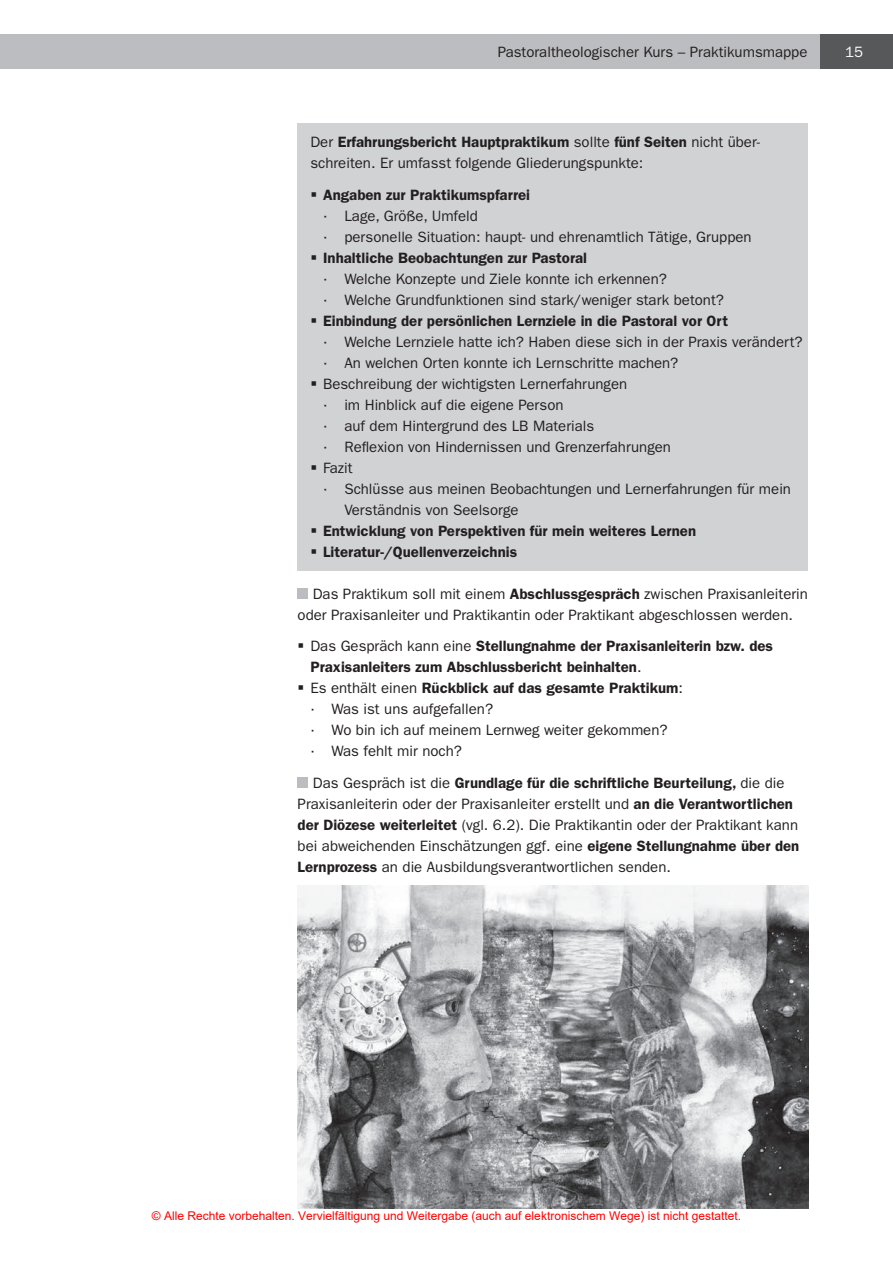
<style>
.page{position:relative;width:893px;height:1263px;background:#fff}
.page>*{position:absolute;margin:0;border:0;box-sizing:border-box;transform-origin:0 0}
.t1{font:15px/21px "Franklin Gothic LT";color:#231f20}
.t2{font:600 15px/21px "Franklin Gothic LT";color:#231f20}
.t3{font:15px "Franklin Gothic LT";color:#fff}
.t4{font:12px "Arial";color:#f00}
.s1{font-weight:600}
</style>
<div class="page">
<div style="left:0;top:34px;width:893px;height:34px;background:#bcbdc0"></div>
<div style="left:821px;top:34px;width:72px;height:34px;background:#57585a"></div>
<div style="left:298px;top:123px;width:510px;height:447px;background:#d1d2d4"></div>
<div style="left:298px;top:588px;width:10px;height:11px;background:#bcbdc0"></div>
<div style="left:298px;top:777px;width:10px;height:11px;background:#bcbdc0"></div>
<img style="left:298px;top:886px;width:510px;height:323px">
<p class="t1" style="left:498px;top:41px;width:311px">Pastoraltheologischer Kurs – Praktikumsmappe</p>
<p class="t3" style="left:845px;top:43px;width:19px">15</p>
<p class="t1" style="left:310px;top:132px;width:451px">Der <span class="s1">Erfahrungsbericht Hauptpraktikum</span> sollte <span class="s1">fünf Seiten</span> nicht über&shy;schreiten. Er umfasst folgende Gliederungspunkte:</p>
<p class="t2" style="left:323px;top:184px;width:208px">Angaben zur Praktikumspfarrei</p>
<p class="t1" style="left:323px;top:205px;width:430px">· Lage, Größe, Umfeld<br>· personelle Situation: haupt- und ehrenamtlich Tätige, Gruppen</p>
<p class="t2" style="left:323px;top:247px;width:265px">Inhaltliche Beobachtungen zur Pastoral</p>
<p class="t1" style="left:323px;top:268px;width:402px">· Welche Konzepte und Ziele konnte ich erkennen?<br>· Welche Grundfunktionen sind stark/weniger stark betont?</p>
<p class="t2" style="left:323px;top:310px;width:406px">Einbindung der persönlichen Lernziele in die Pastoral vor Ort</p>
<p class="t1" style="left:323px;top:331px;width:481px">· Welche Lernziele hatte ich? Haben diese sich in der Praxis verändert?</p>
<p class="t1" style="left:323px;top:352px;width:357px">· An welchen Orten konnte ich Lernschritte machen?</p>
<p class="t1" style="left:323px;top:373px;width:306px">Beschreibung der wichtigsten Lernerfahrungen</p>
<p class="t1" style="left:323px;top:394px;width:242px">· im Hinblick auf die eigene Person</p>
<p class="t1" style="left:323px;top:415px;width:273px">· auf dem Hintergrund des LB Materials</p>
<p class="t1" style="left:323px;top:436px;width:349px">· Reflexion von Hindernissen und Grenzerfahrungen</p>
<p class="t1" style="left:323px;top:457px;width:31px">Fazit</p>
<p class="t1" style="left:323px;top:478px;width:469px">· Schlüsse aus meinen Beobachtungen und Lernerfahrungen für mein</p>
<p class="t1" style="left:344px;top:499px;width:176px">Verständnis von Seelsorge</p>
<p class="t2" style="left:323px;top:520px;width:374px">Entwicklung von Perspektiven für mein weiteres Lernen<br>Literatur-/Quellenverzeichnis</p>
<p class="t1" style="left:298px;top:583px;width:512px;text-indent:15px">Das Praktikum soll mit einem <span class="s1">Abschlussgespräch</span> zwischen Praxisanleiterin oder Praxisanleiter und Praktikantin oder Praktikant abgeschlossen werden.</p>
<p class="t1" style="left:310px;top:636px;width:464px">Das Gespräch kann eine <span class="s1">Stellungnahme der Praxisanleiterin bzw. des Praxisanleiters zum Abschlussbericht beinhalten</span>.<br>Es enthält einen <span class="s1">Rückblick auf das gesamte Praktikum</span>:<br>· Was ist uns aufgefallen?<br>· Wo bin ich auf meinem Lernweg weiter gekommen?<br>· Was fehlt mir noch?</p>
<p class="t1" style="left:298px;top:772px;width:503px;text-indent:15px">Das Gespräch ist die <span class="s1">Grundlage für die schriftliche Beurteilung,</span> die die Praxisanleiterin oder der Praxisanleiter erstellt und <span class="s1">an die Verantwortlichen der Diözese weiterleitet</span> (vgl. 6.2). Die Praktikantin oder der Praktikant kann bei abweichenden Einschätzungen ggf. eine <span class="s1">eigene Stellungnahme über den Lernprozess</span> an die Ausbildungsverantwortlichen senden.</p>
<p class="t4" style="left:152px;top:1207px;width:591px">© Alle Rechte vorbehalten. Vervielfältigung und Weitergabe (auch auf elektronischem Wege) ist nicht gestattet.</p>
</div>
